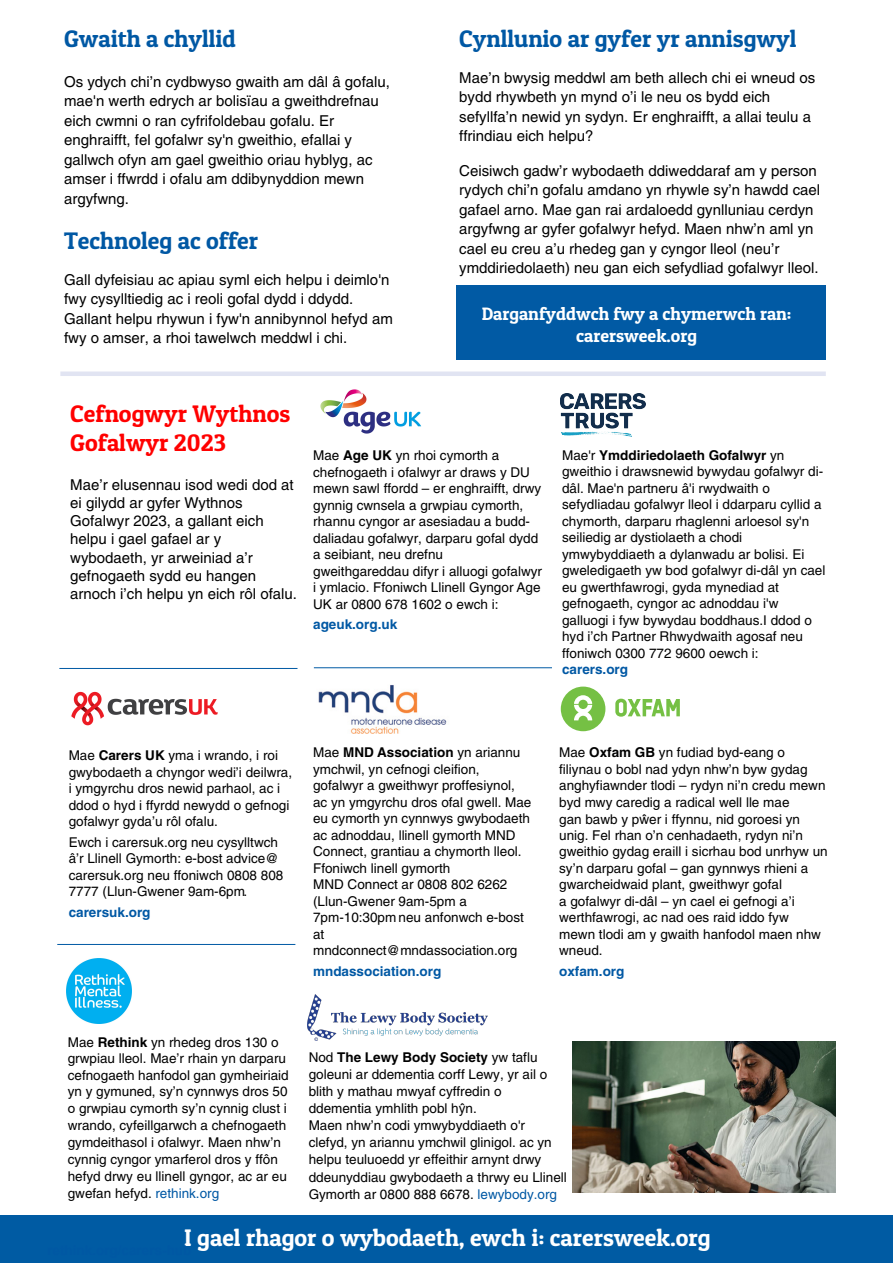
<style>
.page{position:relative;width:893px;height:1263px;background:#fff}
.page>*{position:absolute;margin:0;border:0;box-sizing:border-box;transform-origin:0 0}
.t1{font:24px "Patua One";color:#fff}
.t2{font:24px "Patua One";color:#0058a4}
.t3{font:24px/28.8px "Patua One";color:#f00}
.t4{font:24px "Patua One";color:#0058a4}
.t5{font:18px/21.6px "Patua One";color:#fff;text-align:center}
.t6{font:15px/19.5px "Helvetica LT Std";color:#000}
.t7{font:13.5px/16.5px "Helvetica LT Std";color:#000}
.t8{font:700 13.5px "Helvetica LT Std";color:#0058a4}
.s1{font-family:"Arial"}
.s2{font-style:inherit}
.s3{font-weight:700}
.s4{color:#0058a4}
</style>
<div class="page">
<div style="left:456px;top:285px;width:370px;height:75px;background:#015aa4"></div>
<div style="left:0;top:1215px;width:893px;height:48px;background:#005ba3"></div>
<img style="left:318px;top:685px;width:129px;height:49px">
<img style="left:67px;top:959px;width:64px;height:64px">
<img style="left:572px;top:1041px;width:263px;height:151px">
<svg style="left:561px;top:687px;width:44px;height:44px"></svg>
<svg style="left:615px;top:699px;width:65px;height:18px"></svg>
<img style="left:561px;top:393px;width:84px;height:44px">
<div style="left:60px;top:371px;width:766px;height:5px;background:#e1e4f2"></div>
<img style="left:308px;top:994px;width:179px;height:46px">
<img style="left:320px;top:389px;width:101px;height:45px">
<img style="left:71px;top:691px;width:147px;height:35px">
<hr style="left:314px;top:667px;width:238px;height:1px;background:#015aa4">
<hr style="left:57px;top:944px;width:238px;height:1px;background:#015aa4">
<hr style="left:59px;top:668px;width:238px;height:1px;background:#015aa4">
<h1 class="t2" style="left:64px;top:24px;width:173px">Gwaith a chyllid</h1>
<p class="t6" style="left:64px;top:72px;width:327px">Os ydych chi’n cydbwyso gwaith am dâl â gofalu, mae'n werth edrych ar bolisïau a gweithdrefnau eich cwmni o ran cyfrifoldebau gofalu. Er enghraifft, fel gofalwr sy'n gweithio, efallai y gallwch ofyn am gael gweithio oriau hyblyg, ac amser i ffwrdd i ofalu am ddibynyddion mewn argyfwng.</p>
<h1 class="t2" style="left:64px;top:226px;width:196px">Technoleg ac offer</h1>
<p class="t6" style="left:64px;top:270px;width:330px">Gall dyfeisiau ac apiau syml eich helpu i deimlo'n fwy cysylltiedig ac i reoli gofal dydd i ddydd.<br>Gallant helpu rhywun i fyw'n annibynnol hefyd am fwy o amser, a rhoi tawelwch meddwl i chi.</p>
<h1 class="t4" style="left:459px;top:24px;width:339px">Cynllunio ar gyfer yr annisgwyl</h1>
<p class="t6" style="left:459px;top:68px;width:357px"><span class="s1">M</span>ae’n bwysig meddwl am beth allech chi ei wneud os bydd rhywbeth yn mynd o’i le neu os bydd eich sefyllfa’n newid yn sydyn. Er enghraifft, a allai teulu a ffrindiau eich helpu?</p>
<p class="t6" style="left:459px;top:161px;width:362px">Ceisiwch gadw’r wybodaeth ddiweddaraf am y person rydych chi’n gofalu amdano yn rhywle sy’n hawdd cael gafael arno. Mae gan rai ardaloedd gynlluniau cerdyn argyfwng ar gyfer gofalwyr hefyd. Maen nhw’n aml yn cael eu creu a’u rhedeg gan y cyngor lleol (neu’r ymddiriedolaeth) neu gan eich sefydliad gofalwyr lleol.</p>
<h2 class="t5" style="left:482px;top:303px;width:311px">Darganfyddwch fwy a chymerwch ran: carersweek.org</h2>
<h1 class="t3" style="left:70px;top:399px;width:222px">Cefnogwyr Wythnos<br>Gofalwyr 202<span class="s2">3</span></h1>
<p class="t6" style="left:70px;top:475px;width:228px;line-height:18.3px">Mae’r elusennau isod wedi dod at ei gilydd ar gyfer Wythnos<br>Gofalwyr 2023, a gallant eich helpu i gael gafael ar y wybodaeth, yr arweiniad a’r gefnogaeth sydd eu hangen arnoch i’ch helpu yn eich rôl ofalu.</p>
<p class="t7" style="left:313px;top:447px;width:230px">Mae <span class="s3">Age UK</span> yn rhoi cymorth a chefnogaeth i ofalwyr ar draws y DU mewn sawl ffordd – er enghraifft, drwy gynnig cwnsela a grwpiau cymorth, rhannu cyngor ar asesiadau a budd&shy;daliadau gofalwyr, darparu gofal dydd a seibiant, neu drefnu gweithgareddau difyr i alluogi gofalwyr i ymlacio. Ffoniwch Llinell Gyngor Age UK ar 0800 678 1602 o ewch i:</p>
<p class="t8" style="left:313px;top:617px;width:86px">ageuk.org.uk</p>
<p class="t7" style="left:562px;top:446px;width:265px">Mae'r <span class="s3">Ymddiriedolaeth Gofalwyr</span> yn gweithio i drawsnewid bywydau gofalwyr di&shy;dâl. Mae'n partneru â'i rwydwaith o sefydliadau gofalwyr lleol i ddarparu cyllid a chymorth, darparu rhaglenni arloesol sy'n seiliedig ar dystiolaeth a chodi ymwybyddiaeth a dylanwadu ar bolisi. Ei gweledigaeth yw bod gofalwyr di-dâl yn cael eu gwerthfawrogi, gyda mynediad at gefnogaeth, cyngor ac adnoddau i'w galluogi i fyw bywydau boddhaus.I ddod o hyd i’ch Partner Rhwydwaith agosaf neu ffoniwch 0300 772 9600 oewch i:</p>
<p class="t8" style="left:562px;top:661px;width:68px">carers.org</p>
<p class="t7" style="left:69px;top:747px;width:225px">Mae <span class="s3">Carers UK</span> yma i wrando, i roi gwybodaeth a chyngor wedi’i deilwra, i ymgyrchu dros newid parhaol, ac i ddod o hyd i ffyrdd newydd o gefnogi gofalwyr gyda’u rôl ofalu.</p>
<p class="t7" style="left:69px;top:834px;width:216px">Ewch i carersuk.org neu cysylltwch â’r Llinell Gymorth: e-bost advice@ carersuk.org neu ffoniwch 0808 808<br>7777 (Llun-Gwener 9am-6pm.</p>
<p class="t8" style="left:69px;top:904px;width:83px">carersuk.org</p>
<p class="t7" style="left:313px;top:744px;width:220px">Mae <span class="s3">MND Association</span> yn ariannu ymchwil, yn cefnogi cleifion, gofalwyr a gweithwyr proffesiynol, ac yn ymgyrchu dros ofal gwell. Mae eu cymorth yn cynnwys gwybodaeth ac adnoddau, llinell gymorth MND<br>Connect, grantiau a chymorth lleol.<br>Ffoniwch linell gymorth<br>MND Connect ar 0808 802 6262 (Llun-Gwener 9am-5pm a<br>7pm-10:30pm neu anfonwch e-bost at mndconnect@mndassociation.org</p>
<p class="t8" style="left:313px;top:963px;width:130px">mndassociation.org</p>
<p class="t7" style="left:559px;top:744px;width:268px">Mae <span class="s3">Oxfam GB</span> yn fudiad byd-eang o filiynau o bobl nad ydyn nhw’n byw gydag anghyfiawnder tlodi – rydyn ni’n credu mewn byd mwy caredig a radical well lle mae<br>gan bawb y p<span class="s1">ŵ</span>er i ffynnu, nid goroesi yn</p>
<p class="t7" style="left:559px;top:827px;width:270px">unig. Fel rhan o’n cenhadaeth, rydyn ni’n gweithio gydag eraill i sicrhau bod unrhyw un sy’n darparu gofal – gan gynnwys rhieni a gwarcheidwaid plant, gweithwyr gofal<br>a gofalwyr di-dâl – yn cael ei gefnogi a’i werthfawrogi, ac nad oes raid iddo fyw mewn tlodi am y gwaith hanfodol maen nhw wneud.</p>
<p class="t8" style="left:559px;top:963px;width:67px">oxfam.org</p>
<p class="t7" style="left:68px;top:1034px;width:222px">Mae <span class="s3">Rethink</span> yn rhedeg dros 130 o grwpiau lleol. Mae’r rhain yn darparu cefnogaeth hanfodol gan gymheiriaid yn y gymuned, sy’n cynnwys dros 50 <span class="s1">o</span> grwpiau cymorth sy’n cynnig clust i wrando, cyfeillgarwch a chefnogaeth gymdeithasol i ofalwyr. Maen nhw’n cynnig cyngor ymarferol dros y ffôn hefyd drwy eu llinell gyngor, ac ar eu gwefan hefyd. <span class="s4">rethink.org</span></p>
<p class="t7" style="left:309px;top:1048px;width:260px;line-height:17.1px">Nod <span class="s3">The Lewy Body Society</span> yw taflu goleuni ar ddementia corff Lewy, yr ail o blith y mathau mwyaf cyffredin o ddementia ymhlith pobl h<span class="s1">ŷ</span>n.<br>Maen nhw’n codi ymwybyddiaeth o'r clefyd, yn ariannu ymchwil glinigol. ac yn helpu teuluoedd yr effeithir arnynt drwy ddeunyddiau gwybodaeth a thrwy eu Llinell Gymorth ar 0800 888 6678. <span class="s4">lewybody.org</span></p>
<h1 class="t1" style="left:184px;top:1222px;width:528px">I gael rhagor o wybodaeth, ewch i: carersweek.org</h1>
</div>
